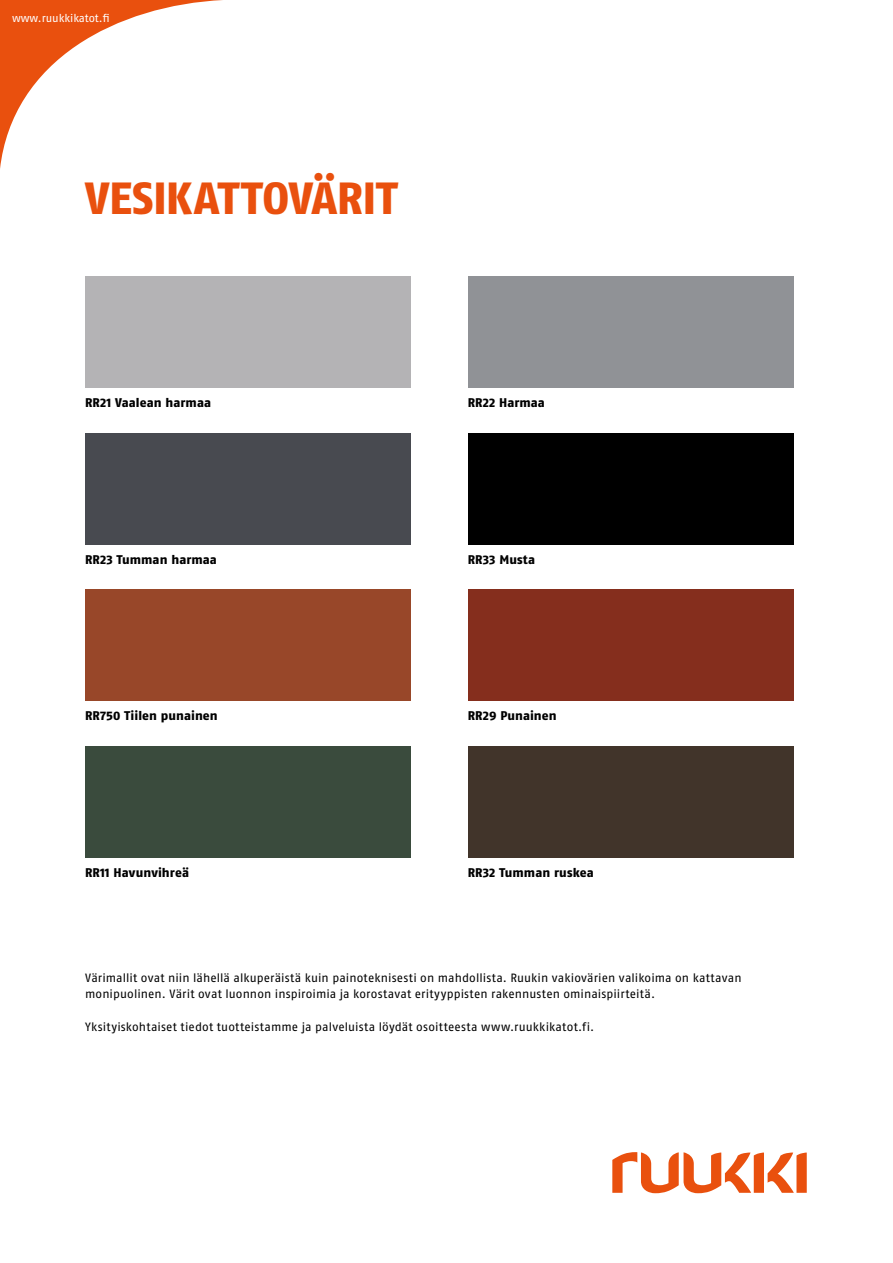
<style>
.page{position:relative;width:893px;height:1263px;background:#fff}
.page>*{position:absolute;margin:0;border:0;box-sizing:border-box;transform-origin:0 0}
.t1{font:800 45px "Fago OT";letter-spacing:-.01em;color:#e9500e}
.t2{font:800 12.6px "Fago OT";letter-spacing:.005em;color:#000}
.t3{font:12px/16.5px "Fago OT";letter-spacing:.01em;color:#000}
.t4{font:11.25px "Fago OT";letter-spacing:-.005em;color:#fff}
</style>
<div class="page">
<div style="left:85px;top:589px;width:326px;height:112px;background:#984729"></div>
<div style="left:468px;top:589px;width:326px;height:112px;background:#852e1d"></div>
<div style="left:85px;top:746px;width:326px;height:112px;background:#3a4b3d"></div>
<div style="left:468px;top:746px;width:326px;height:112px;background:#41342a"></div>
<div style="left:468px;top:276px;width:326px;height:112px;background:#909296"></div>
<div style="left:85px;top:276px;width:326px;height:112px;background:#b4b3b5"></div>
<div style="left:85px;top:433px;width:326px;height:112px;background:#484a50"></div>
<div style="left:468px;top:433px;width:326px;height:112px;background:#000"></div>
<svg style="left:612px;top:1152px;width:195px;height:41px"></svg>
<svg style="left:0;top:0;width:223px;height:169px"></svg>
<p class="t4" style="left:12px;top:11px;width:99px">www.ruukkikatot.fi</p>
<h1 class="t1" style="left:85px;top:171px;width:314px">VESIKATTOVÄRIT</h1>
<p class="t2" style="left:85px;top:395px;width:128px">RR21 Vaalean harmaa</p>
<p class="t2" style="left:468px;top:395px;width:79px">RR22 Harmaa</p>
<p class="t2" style="left:85px;top:552px;width:133px">RR23 Tumman harmaa</p>
<p class="t2" style="left:468px;top:552px;width:69px">RR33 Musta</p>
<p class="t2" style="left:85px;top:708px;width:134px">RR750 Tiilen punainen</p>
<p class="t2" style="left:468px;top:708px;width:90px">RR29 Punainen</p>
<p class="t2" style="left:85px;top:865px;width:106px">RR11 Havunvihreä</p>
<p class="t2" style="left:468px;top:865px;width:128px">RR32 Tumman ruskea</p>
<p class="t3" style="left:85px;top:969px;width:658px">Värimallit ovat niin lähellä alkuperäistä kuin painoteknisesti on mahdollista. Ruukin vakiovärien valikoima on kattavan monipuolinen. Värit ovat luonnon inspiroimia ja korostavat erityyppisten rakennusten ominaispiirteitä.</p>
<p class="t3" style="left:85px;top:1019px;width:511px">Yksityiskohtaiset tiedot tuotteistamme ja palveluista löydät osoitteesta www.ruukkikatot.fi.</p>
</div>
